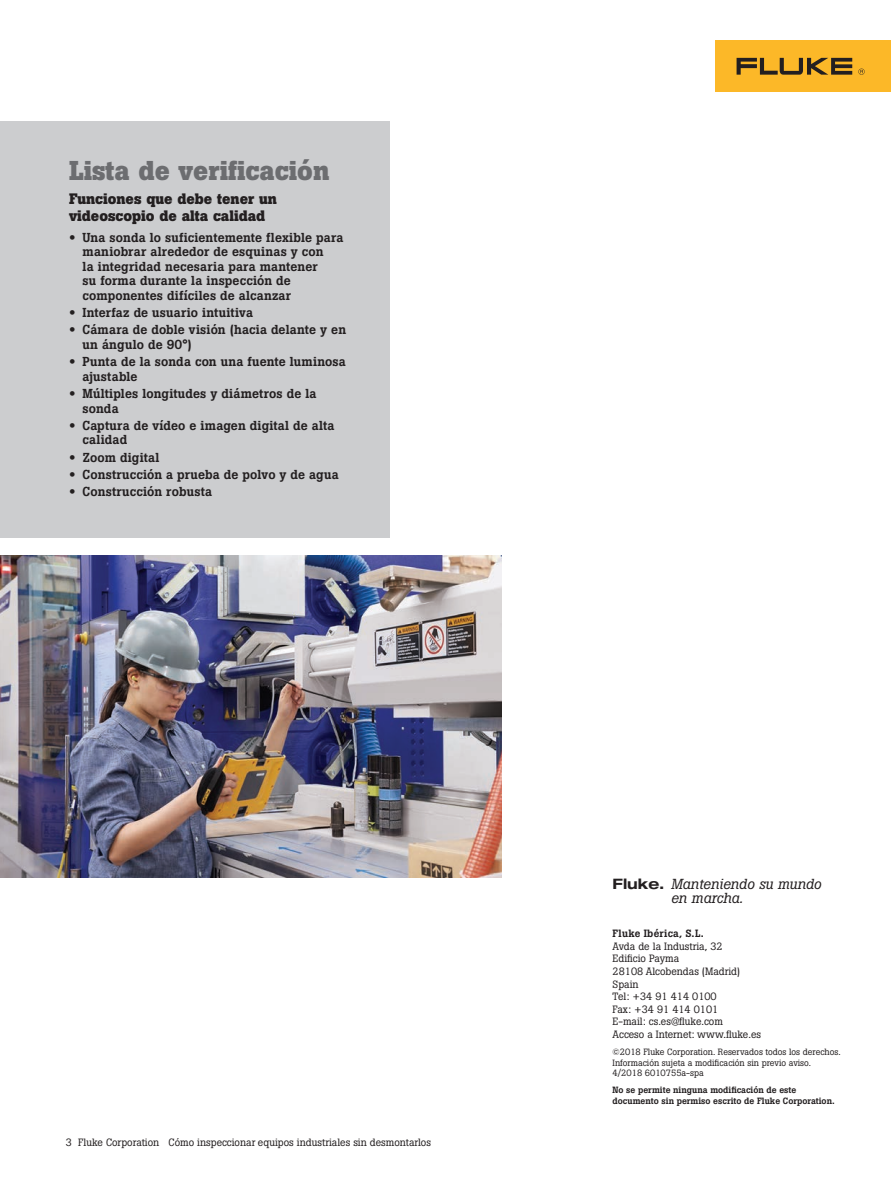
<style>
.page{position:relative;width:891px;height:1188px;background:#fff}
.page>*{position:absolute;margin:0;border:0;box-sizing:border-box;transform-origin:0 0}
.t1{font:700 27px "Boton Pro";color:#6c6d70}
.t2{font:700 15px/17.2px "Boton Pro";color:#231f20}
.t3{font:italic 14.4px/14.4px "Boton Pro";color:#231f20}
.t4{font:500 12.9px/14.5px "Boton Pro";letter-spacing:.01em;color:#231f20}
.t5{font:10.5px/12.6px "Boton Pro";color:#231f20}
.t6{font:500 10.5px "Boton Pro";letter-spacing:.025em;color:#231f20}
.t7{font:9px/10.8px "Boton Pro";color:#231f20}
.t8{font:500 9px/10.8px "Boton Pro";color:#231f20}
.s1{font-family:"Helvetica Neue LT Pro";font-weight:700;font-stretch:expanded}
.s2{font-family:"Helvetica Neue LT Std";font-weight:700;font-style:normal;font-stretch:expanded}
</style>
<div class="page">
<div style="left:716px;top:40px;width:175px;height:52px;background:#fcb828"></div>
<svg style="left:737px;top:58px;width:115px;height:17px"></svg>
<svg style="left:858px;top:69px;width:7px;height:6px"></svg>
<div style="left:0;top:122px;width:390px;height:416px;background:#cccdcf"></div>
<img style="left:0;top:556px;width:501px;height:321px">
<h1 class="t1" style="left:69px;top:153px;width:262px">Lista de verificación</h1>
<p class="t2" style="left:69px;top:190px;width:209px">Funciones que debe tener un videoscopio de alta calidad</p>
<p class="t4" style="left:83px;top:230px;width:263px;text-indent:-14px"><span class="s1">•</span> Una sonda lo suficientemente flexible para maniobrar alrededor de esquinas y con<br>la integridad necesaria para mantener<br>su forma durante la inspección de componentes difíciles de alcanzar</p>
<p class="t4" style="left:69px;top:305px;width:185px"><span class="s1">•</span> Interfaz de usuario intuitiva</p>
<p class="t4" style="left:83px;top:323px;width:265px;text-indent:-14px"><span class="s1">•</span> Cámara de doble visión (hacia delante y en un ángulo de 90°)</p>
<p class="t4" style="left:83px;top:354px;width:265px;text-indent:-14px"><span class="s1">•</span> Punta de la sonda con una fuente luminosa ajustable</p>
<p class="t4" style="left:83px;top:386px;width:236px;text-indent:-14px"><span class="s1">•</span> Múltiples longitudes y diámetros de la sonda</p>
<p class="t4" style="left:83px;top:418px;width:254px;text-indent:-14px"><span class="s1">•</span> Captura de vídeo e imagen digital de alta calidad</p>
<p class="t4" style="left:69px;top:450px;width:92px"><span class="s1">•</span> Zoom digital</p>
<p class="t4" style="left:69px;top:467px;width:271px"><span class="s1">•</span> Construcción a prueba de polvo y de agua</p>
<p class="t4" style="left:69px;top:484px;width:145px"><span class="s1">•</span> Construcción robusta</p>
<p class="t5" style="left:66px;top:1136px;width:366px">3 Fluke Corporation Cómo inspeccionar equipos industriales sin desmontarlos</p>
<p class="t3" style="left:671px;top:877px;width:152px;text-indent:-58px"><span class="s2">Fluke.</span> Manteniendo su mundo en marcha.</p>
<p class="t6" style="left:613px;top:927px;width:93px">Fluke Ibérica, S.L.</p>
<p class="t5" style="left:613px;top:940px;width:150px">Avda de la Industria, 32<br>Edificio Payma<br>28108 Alcobendas (Madrid)<br>Spain<br>Tel: +34 91 414 0100<br>Fax: +34 91 414 0101<br>E-mail: cs.es@fluke.com<br>Acceso a Internet: www.fluke.es</p>
<p class="t7" style="left:613px;top:1046px;width:230px">©2018 Fluke Corporation. Reservados todos los derechos.<br>Información sujeta a modificación sin previo aviso.<br>4/2018 6010755a-spa</p>
<p class="t8" style="left:613px;top:1085px;width:224px">No se permite ninguna modificación de este documento sin permiso escrito de Fluke Corporation.</p>
</div>
